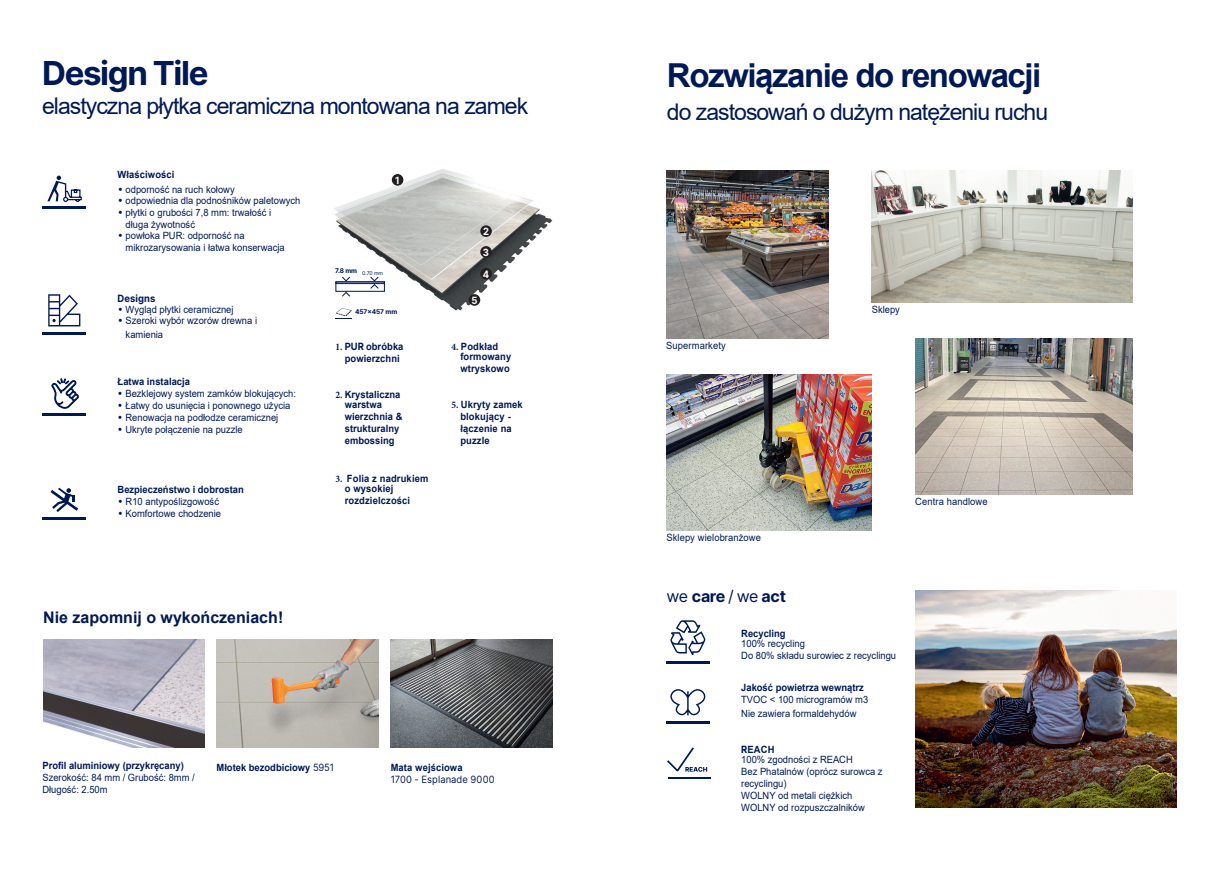
<style>
.page{position:relative;width:1219px;height:871px;background:#fff}
.page>*{position:absolute;margin:0;border:0;box-sizing:border-box;transform-origin:0 0}
.Titre-2{font:700 33px "Arial";letter-spacing:-.045em;color:#001954}
.Titre-2-2{font:700 33px "Inter";letter-spacing:-.04em;color:#001954}
.Titre-2-3{font:23px "Arial";letter-spacing:-.04em;color:#001954}
.t1{font:700 16px "Arial";color:#001954}
.t2{font:700 16px "Inter";letter-spacing:-.02em;color:#001954}
.Texte_courant{font:10px/12px "Arial";color:#001954;scale:.94 1}
.Texte_courant-2{font:700 10px/12px "Arial";letter-spacing:.005em;color:#001954;scale:.94 1}
.Texte_courant-3{font:10px/12px "Inter";letter-spacing:.01em;color:#001954;scale:.94 1}
.Texte_courant-4{font:700 10px "Inter";letter-spacing:.01em;color:#001954;scale:.94 1}
.Texte_courant-5{font:700 10px "Inter";color:#fff;scale:.94 1}
.t3{font:700 6.5px "Inter";letter-spacing:-.01em;color:#001954}
.t4{font:5.2px "Inter";color:#001954}
.s1{font-family:"Inter"}
.s2{font-family:"Minion Pro"}
.s3{font-weight:700}
.s4{font-family:"Inter";font-weight:400}
.s5{font-family:"Arial";font-weight:700}
.s6{font-weight:400}
.s7{font-family:"Inter";font-weight:700}
</style>
<div class="page">
<img style="left:334px;top:169px;width:219px;height:142px">
<svg style="left:335px;top:308px;width:17px;height:11px"></svg>
<img style="left:43px;top:639px;width:162px;height:108px">
<img style="left:216px;top:639px;width:163px;height:108px">
<img style="left:391px;top:639px;width:161px;height:108px">
<svg style="left:47px;top:175px;width:35px;height:27px"></svg>
<hr style="left:43px;top:207px;width:43px;height:2px;background:#001954">
<svg style="left:48px;top:294px;width:32px;height:32px"></svg>
<hr style="left:43px;top:332px;width:43px;height:2px;background:#001954">
<svg style="left:51px;top:378px;width:28px;height:30px"></svg>
<hr style="left:43px;top:413px;width:43px;height:2px;background:#001954">
<svg style="left:50px;top:487px;width:28px;height:25px"></svg>
<hr style="left:43px;top:517px;width:43px;height:2px;background:#001954">
<img style="left:915px;top:590px;width:261px;height:216px">
<img style="left:666px;top:170px;width:162px;height:168px">
<img style="left:872px;top:170px;width:261px;height:132px">
<img style="left:666px;top:374px;width:206px;height:156px">
<img style="left:915px;top:338px;width:218px;height:156px">
<svg style="left:670px;top:689px;width:36px;height:26px"></svg>
<hr style="left:666px;top:721px;width:44px;height:2px;background:#001954">
<svg style="left:670px;top:620px;width:35px;height:35px"></svg>
<hr style="left:666px;top:661px;width:44px;height:2px;background:#001954">
<svg style="left:667px;top:747px;width:40px;height:24px"></svg>
<hr style="left:668px;top:777px;width:43px;height:2px;background:#001954">
<div style="left:336px;top:281px;width:49px;height:3px;border:1px solid #001954"></div>
<svg style="left:342px;top:276px;width:9px;height:5px"></svg>
<svg style="left:370px;top:276px;width:9px;height:13px"></svg>
<svg style="left:342px;top:291px;width:9px;height:6px"></svg>
<div style="left:392px;top:174px;width:11px;height:11px;background:#231f20;border-radius:50%"></div>
<div style="left:480px;top:246px;width:12px;height:11px;background:#231f20;border-radius:50%"></div>
<div style="left:480px;top:225px;width:12px;height:12px;background:#231f20;border-radius:50%"></div>
<div style="left:480px;top:268px;width:12px;height:11px;background:#231f20;border-radius:50%"></div>
<div style="left:469px;top:294px;width:11px;height:11px;background:#231f20;border-radius:50%"></div>
<p class="Titre-2-2" style="left:42px;top:49px;width:168px">Design Tile</p>
<p class="Titre-2-3" style="left:42px;top:90px;width:488px">elastyczna płytka ceramiczna montowana na zamek</p>
<p class="Texte_courant-2" style="left:118px;top:168px;width:62px">Właściwości</p>
<p class="Texte_courant" style="left:118px;top:183px;width:126px"><span class="s1">•</span> odporność na ruch kołowy</p>
<p class="Texte_courant" style="left:118px;top:195px;width:196px"><span class="s1">•</span> odpowiednia dla podnośników paletowych</p>
<p class="Texte_courant" style="left:126px;top:206px;width:156px;line-height:11.7px;text-indent:-8px"><span class="s1">•</span> płytki o grubości 7,8 mm: trwałość i długa żywotność</p>
<p class="Texte_courant" style="left:126px;top:230px;width:171px;line-height:11.7px;text-indent:-8px"><span class="s1">•</span> powłoka PUR: odporność na mikrozarysowania i łatwa konserwacja</p>
<p class="Texte_courant-4" style="left:118px;top:291px;width:42px">Designs</p>
<p class="Texte_courant" style="left:118px;top:303px;width:125px"><span class="s1">•</span> Wygląd płytki ceramicznej</p>
<p class="Texte_courant" style="left:126px;top:314px;width:141px;line-height:13.5px;text-indent:-8px"><span class="s1">•</span> Szeroki wybór wzorów drewna i kamienia</p>
<p class="Texte_courant-2" style="left:118px;top:375px;width:79px">Łatwa instalacja</p>
<p class="Texte_courant" style="left:118px;top:387px;width:191px"><span class="s1">•</span> Bezklejowy system zamków blokujących:</p>
<p class="Texte_courant" style="left:118px;top:399px;width:185px"><span class="s1">•</span> Łatwy do usunięcia i ponownego użycia</p>
<p class="Texte_courant" style="left:118px;top:411px;width:173px"><span class="s1">•</span> Renowacja na podłodze ceramicznej</p>
<p class="Texte_courant" style="left:118px;top:423px;width:135px"><span class="s1">•</span> Ukryte połączenie na puzzle</p>
<p class="Texte_courant-2" style="left:118px;top:483px;width:136px">Bezpieczeństwo i dobrostan</p>
<p class="Texte_courant" style="left:118px;top:495px;width:109px"><span class="s1">•</span> R10 antypoślizgowość</p>
<p class="Texte_courant" style="left:118px;top:507px;width:111px"><span class="s1">•</span> Komfortowe chodzenie</p>
<p class="Texte_courant-5" style="left:395px;top:173px;width:6px">1</p>
<p class="t3" style="left:335px;top:265px;width:24px">7.8 mm</p>
<p class="t4" style="left:362px;top:269px;width:22px">0.70 mm</p>
<p class="t3" style="left:355px;top:307px;width:44px">457x457 mm</p>
<p class="Texte_courant-2" style="left:335px;top:341px;width:74px;line-height:11.7px;text-align:center"><span class="s2">1.</span> <span class="s1">PUR</span> obróbka powierzchni</p>
<p class="Texte_courant-2" style="left:345px;top:389px;width:61px;line-height:10.1px;text-indent:-9px"><span class="s2">2.</span> Krystaliczna warstwa</p>
<p class="Texte_courant-2" style="left:345px;top:410px;width:63px">wierzchnia &amp; strukturalny embossing</p>
<p class="Texte_courant-2" style="left:345px;top:473px;width:91px;line-height:10.2px;text-indent:-9px"><span class="s2">3.</span> Folia z nadrukiem o wysokiej</p>
<p class="Texte_courant-2" style="left:345px;top:494px;width:71px">rozdzielczości</p>
<p class="Texte_courant-5" style="left:483px;top:224px;width:8px">2</p>
<p class="Texte_courant-5" style="left:483px;top:267px;width:8px">4</p>
<p class="Texte_courant-5" style="left:483px;top:245px;width:8px">3</p>
<p class="Texte_courant-5" style="left:471px;top:293px;width:8px">5</p>
<p class="Texte_courant-2" style="left:460px;top:342px;width:56px;line-height:9.9px;text-indent:-9px"><span class="s2">4.</span> Podkład formowany</p>
<p class="Texte_courant-2" style="left:460px;top:362px;width:54px">wtryskowo</p>
<p class="Texte_courant-2" style="left:460px;top:398px;width:68px;text-indent:-9px"><span class="s2">5.</span> Ukryty zamek blokujący - łączenie na puzzle</p>
<p class="t1" style="left:43px;top:606px;width:242px">Nie zapomnij o wykończeniach!</p>
<p class="Texte_courant" style="left:42px;top:759px;width:164px"><span class="s3">Profil aluminiowy (przykręcany)<br></span>Szerokość: 84 mm / Grubość: 8mm /<br>Długość: 2.50m</p>
<p class="Texte_courant-2" style="left:217px;top:761px;width:127px">Młotek bezodbiciowy <span class="s4">5951</span></p>
<p class="Texte_courant-3" style="left:391px;top:760px;width:112px"><span class="s5">Mata wejściowa<br></span>1700 - Esplanade 9000</p>
<p class="Titre-2" style="left:667px;top:52px;width:376px">Rozwiązanie do renowacji</p>
<p class="Titre-2-3" style="left:667px;top:96px;width:383px">do zastosowań o dużym natężeniu ruchu</p>
<p class="Texte_courant" style="left:666px;top:339px;width:65px">Supermarkety</p>
<p class="Texte_courant" style="left:872px;top:303px;width:31px">Sklepy</p>
<p class="Texte_courant" style="left:666px;top:531px;width:102px">Sklepy wielobranżowe</p>
<p class="t2" style="left:666px;top:584px;width:121px"><span class="s6">we</span> care <span class="s6">/ we</span> act</p>
<p class="Texte_courant" style="left:741px;top:628px;width:69px;line-height:10px"><span class="s3">Recycling<br></span>100% recycling</p>
<p class="Texte_courant" style="left:741px;top:649px;width:166px">Do 80% składu surowiec z recyclingu</p>
<p class="Texte_courant-2" style="left:741px;top:681px;width:137px">Jakość powietrza wewnątrz<br><span class="s6">TVOC &lt; 100 microgramów m3</span></p>
<p class="Texte_courant" style="left:741px;top:707px;width:124px">Nie zawiera formaldehydów</p>
<p class="Texte_courant" style="left:741px;top:743px;width:120px;line-height:10.2px"><span class="s7">R</span><span class="s3">EACH<br></span>100% zgodności z REACH</p>
<p class="Texte_courant" style="left:741px;top:765px;width:152px">Bez Phatalnów (oprócz surowca z recyclingu)<br>WOLNY od metali ciężkich<br>WOLNY od rozpuszczalników</p>
<p class="Texte_courant" style="left:915px;top:495px;width:78px">Centra handlowe</p>
</div>
